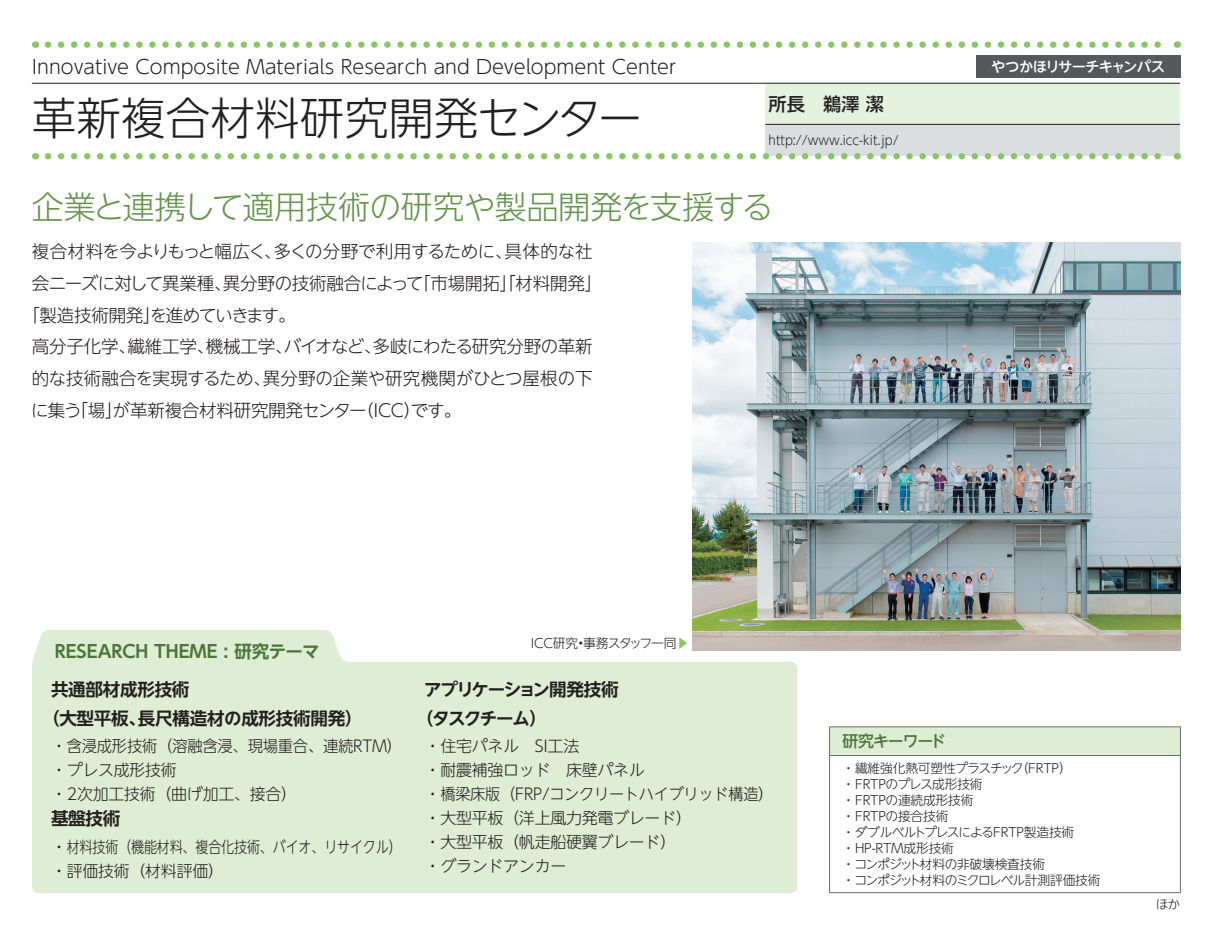
<style>
.page{position:relative;width:1212px;height:944px;background:#fff}
.page>*{position:absolute;margin:0;border:0;box-sizing:border-box;transform-origin:0 0}
.t1{font:300 44.55px "UD Shin Go NT Pr 6 N";color:#231f20}
.t2{font:300 31.95px "UD Shin Go NT Pr 6 N";letter-spacing:-.015em;color:#63954a}
.t3{font:300 19.12px "UD Shin Go NT Pr 6 N";color:#231f20}
.t4{font:500 18.22px "UD Shin Go NT Pr 6 N";color:#231f20}
.t5{font:300 17.55px "UD Shin Go NT Pr 6 N";letter-spacing:-.015em;color:#231f20}
.t6{font:700 17.55px/28.8px "UD Shin Go NT Pr 6 N De";letter-spacing:-.015em;color:#231f20}
.t7{font:300 17.55px/31.9px "UD Shin Go NT Pr 6 N";letter-spacing:-.05em;color:#231f20}
.t8{font:700 17.55px/28.8px "UD Shin Go NT Pr 6 N De";letter-spacing:-.075em;color:#231f20}
.t9{font:700 17.55px "UD Shin Go NT Pr 6 N De";color:#4a7639}
.t10{font:300 15.97px/23.8px "UD Shin Go NT Pr 6 N";letter-spacing:-.015em;color:#231f20}
.t11{font:500 15.97px "UD Shin Go NT Pr 6 N";letter-spacing:-.075em;color:#4a7639}
.t12{font:500 14.4px "UD Shin Go NT Pr 6 N";letter-spacing:-.055em;color:#fff}
.t13{font:300 12.83px/16px "UD Shin Go NT Pr 6 N";letter-spacing:-.015em;color:#231f20}
.t14{font:300 12.83px "UD Shin Go NT Pr 6 N";letter-spacing:-.015em;color:#231f20;scale:.93 1}
.s1{color:#87c765}
</style>
<div class="page">
<div style="left:32px;top:630px;width:765px;height:263px;background:#deedd4"></div>
<div style="left:765px;top:83px;width:415px;height:41px;background:#e4f1dc"></div>
<div style="left:765px;top:124px;width:415px;height:32px;background:#dcdddf"></div>
<hr style="left:765px;top:124px;width:415px;height:1px;background:#231f20">
<svg style="left:48px;top:153px;width:1113px;height:6px"></svg>
<img style="left:693px;top:242px;width:487px;height:409px">
<hr style="left:32px;top:83px;width:1148px;height:1px;background:#231f20">
<svg style="left:48px;top:41px;width:1113px;height:7px"></svg>
<div style="left:976px;top:55px;width:204px;height:22px;background:#57585a"></div>
<div style="left:829px;top:727px;width:351px;height:28px;background:#deedd4"></div>
<hr style="left:829px;top:726px;width:352px;height:1px;background:#6c6d70">
<svg style="left:829px;top:727px;width:1px;height:28px"></svg>
<svg style="left:1180px;top:727px;width:1px;height:28px"></svg>
<hr style="left:829px;top:755px;width:352px;height:1px;background:#6c6d70">
<hr style="left:829px;top:756px;width:1px;height:136px;background:#6c6d70">
<hr style="left:1180px;top:756px;width:1px;height:136px;background:#6c6d70">
<hr style="left:829px;top:892px;width:352px;height:1px;background:#6c6d70">
<p class="t3" style="left:32px;top:52px;width:646px">Innovative Composite Materials Research and Development Center</p>
<h1 class="t1" style="left:32px;top:82px;width:612px">革新複合材料研究開発センター</h1>
<p class="t4" style="left:769px;top:89px;width:117px">所長　鵜澤潔</p>
<p class="t14" style="left:769px;top:130px;width:141px">http://www.icc-kit j p. /</p>
<h2 class="t2" style="left:32px;top:181px;width:743px">企業と連携して適用技術の研究や製品開発を支援する</h2>
<p class="t5" style="left:505px;top:237px;width:90px">具体的な社</p>
<p class="t5" style="left:32px;top:237px;width:482px">複合材料を今よりもっと幅広く多くの分野で利用するために、</p>
<p class="t5" style="left:264px;top:237px;width:19px">、</p>
<p class="t7" style="left:22px;top:266px;width:275px;text-indent:10px">会ニーズに対して異業種、<br>「製造技術開発を進めていきます。</p>
<p class="t5" style="left:413px;top:269px;width:190px">「市場開拓」「材料開発「</p>
<p class="t5" style="left:223px;top:269px;width:202px">異分野の技術融合によって</p>
<p class="t5" style="left:143px;top:301px;width:19px">」</p>
<p class="t5" style="left:284px;top:333px;width:99px">バイオなど、</p>
<p class="t5" style="left:32px;top:333px;width:106px">高分子化学、</p>
<p class="t5" style="left:127px;top:333px;width:88px">繊維工学、</p>
<p class="t5" style="left:206px;top:333px;width:88px">機械工学、</p>
<p class="t5" style="left:373px;top:333px;width:221px">多岐にわたる研究分野の革新</p>
<p class="t5" style="left:263px;top:364px;width:331px">異分野の企業や研究機関がひとつ屋根の下</p>
<p class="t5" style="left:32px;top:364px;width:241px">的な技術融合を実現するため、</p>
<p class="t5" style="left:71px;top:396px;width:297px">「場が革新複合材料研究開発センター</p>
<p class="t5" style="left:356px;top:396px;width:107px">（ICC です。</p>
<p class="t5" style="left:404px;top:396px;width:19px">）</p>
<p class="t5" style="left:105px;top:396px;width:19px">」</p>
<p class="t5" style="left:31px;top:396px;width:52px">に集う</p>
<p class="t12" style="left:991px;top:54px;width:176px">やつかほリサーチキャンパス</p>
<p class="t9" style="left:55px;top:637px;width:266px">RESEARCH THEME : 研究テーマ</p>
<p class="t6" style="left:138px;top:675px;width:226px;text-indent:-87px">共通部材成形技術<br>長尺構造材の成形技術開発(</p>
<p class="t6" style="left:42px;top:703px;width:105px">（大型平板、</p>
<p class="t10" style="left:51px;top:734px;width:353px">・含浸成形技術（溶融含浸、現場重合、連続RTM(・プレス成形技術<br>・2次加工技術（曲げ加工、接合(</p>
<p class="t6" style="left:51px;top:804px;width:71px">基盤技術</p>
<p class="t10" style="left:51px;top:834px;width:352px">・材料技術（機能材料、複合化技術、バイオ、リサイクル(・評価技術（材料評価(</p>
<p class="t13" style="left:531px;top:635px;width:160px">ICC研究•事務スタッフ一同<span class="s1">▶</span></p>
<p class="t8" style="left:416px;top:675px;width:204px;text-indent:8px">アプリケーション開発技術（タスクチーム(</p>
<p class="t10" style="left:425px;top:734px;width:351px">・住宅パネル　SI工法<br>・耐震補強ロッド　床壁パネル<br>・橋梁床版（FRP/コンクリートハイブリッド構造(・大型平板（洋上風力発電ブレード(<br>・大型平板（帆走船硬翼ブレード(<br>・グランドアンカー</p>
<p class="t11" style="left:842px;top:728px;width:105px">研究キーワード</p>
<p class="t13" style="left:842px;top:760px;width:260px">・繊維強化熱可塑性プラスチック<br>・FRTPのプレス成形技術<br>・FRTPの連続成形技術<br>・FRTPの接合技術<br>・ダブルベルトプレスによるFRTP製造技術・HP-RTM成形技術<br>・コンポジット材料の非破壊検査技術<br>・コンポジット材料のミクロレベル計測評価技術</p>
<p class="t13" style="left:1016px;top:760px;width:58px">（FRTP(</p>
<p class="t13" style="left:1155px;top:896px;width:26px">ほか</p>
</div>
